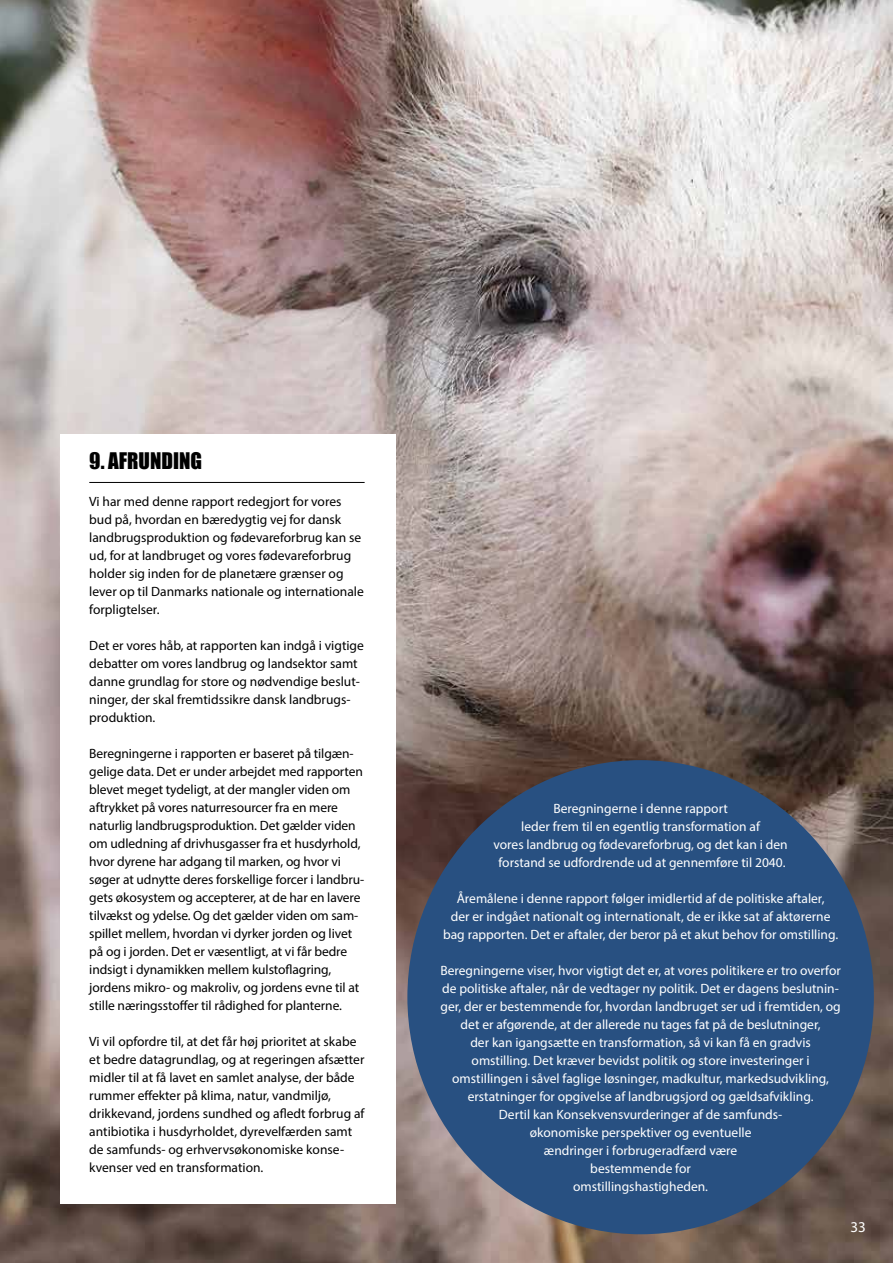
<style>
.page{position:relative;width:893px;height:1263px;background:#fff}
.page>*{position:absolute;margin:0;border:0;box-sizing:border-box;transform-origin:0 0}
.t1{font:21px "Impact";color:#000}
.t2{font:15px "Myriad Pro";color:#fff}
.t3{font:13.5px/18px "Myriad Pro";letter-spacing:-.005em;color:#000}
.t4{font:13.5px/18px "Myriad Pro";color:#fff;text-align:center}
</style>
<div class="page">
<img style="left:0;top:0;width:893px;height:1263px">
<div style="left:407px;top:760px;width:467px;height:474px;background:#285081;border-radius:50%"></div>
<div style="left:60px;top:434px;width:335px;height:769px;background:#fff"></div>
<hr style="left:89px;top:482px;width:276px;height:1px;background:#000">
<h1 class="t1" style="left:89px;top:445px;width:114px">9. AFRUNDING</h1>
<p class="t3" style="left:89px;top:492px;width:276px">Vi har med denne rapport redegjort for vores bud på, hvordan en bæredygtig vej for dansk landbrugsproduktion og fødevareforbrug kan se ud, for at landbruget og vores fødevareforbrug holder sig inden for de planetære grænser og lever op til Danmarks nationale og internationale forpligtelser.</p>
<p class="t3" style="left:89px;top:636px;width:276px">Det er vores håb, at rapporten kan indgå i vigtige debatter om vores landbrug og landsektor samt danne grundlag for store og nødvendige beslut&shy;ninger, der skal fremtidssikre dansk landbrugs&shy;produktion.</p>
<p class="t3" style="left:89px;top:744px;width:276px">Beregningerne i rapporten er baseret på tilgæn&shy;gelige data. Det er under arbejdet med rapporten blevet meget tydeligt, at der mangler viden om aftrykket på vores naturresourcer fra en mere naturlig landbrugsproduktion. Det gælder viden om udledning af drivhusgasser fra et husdyrhold, hvor dyrene har adgang til marken, og hvor vi søger at udnytte deres forskellige forcer i landbru&shy;gets økosystem og accepterer, at de har en lavere tilvækst og ydelse. Og det gælder viden om sam&shy;spillet mellem, hvordan vi dyrker jorden og livet på og i jorden. Det er væsentligt, at vi får bedre indsigt i dynamikken mellem kulstoflagring, jordens mikro- og makroliv, og jordens evne til at stille næringsstoffer til rådighed for planterne.</p>
<p class="t3" style="left:89px;top:1032px;width:277px">Vi vil opfordre til, at det får høj prioritet at skabe et bedre datagrundlag, og at regeringen afsætter midler til at få lavet en samlet analyse, der både rummer effekter på klima, natur, vandmiljø, drikkevand, jordens sundhed og afledt forbrug af antibiotika i husdyrholdet, dyrevelfærden samt de samfunds- og erhvervsøkonomiske konse&shy;kvenser ved en transformation.</p>
<p class="t4" style="left:493px;top:799px;width:296px">Beregningerne i denne rapport<br>leder frem til en egentlig transformation af<br>vores landbrug og fødevareforbrug, og det kan i den forstand se udfordrende ud at gennemføre til 2040.</p>
<p class="t4" style="left:443px;top:889px;width:397px">Åremålene i denne rapport følger imidlertid af de politiske aftaler,<br>der er indgået nationalt og internationalt, de er ikke sat af aktørerne bag rapporten. Det er aftaler, der beror på et akut behov for omstilling.</p>
<p class="t4" style="left:440px;top:961px;width:402px">Beregningerne viser, hvor vigtigt det er, at vores politikere er tro overfor de politiske aftaler, når de vedtager ny politik. Det er dagens beslutnin&shy;ger, der er bestemmende for, hvordan landbruget ser ud i fremtiden, og det er afgørende, at der allerede nu tages fat på de beslutninger,<br>der kan igangsætte en transformation, så vi kan få en gradvis omstilling. Det kræver bevidst politik og store investeringer i omstillingen i såvel faglige løsninger, madkultur, markedsudvikling, erstatninger for opgivelse af landbrugsjord og gældsafvikling.<br>Dertil kan Konsekvensvurderinger af de samfunds-<br>økonomiske perspektiver og eventuelle<br>ændringer i forbrugeradfærd være<br>bestemmende for<br>omstillingshastigheden.</p>
<p class="t2" style="left:850px;top:1217px;width:17px">33</p>
</div>
